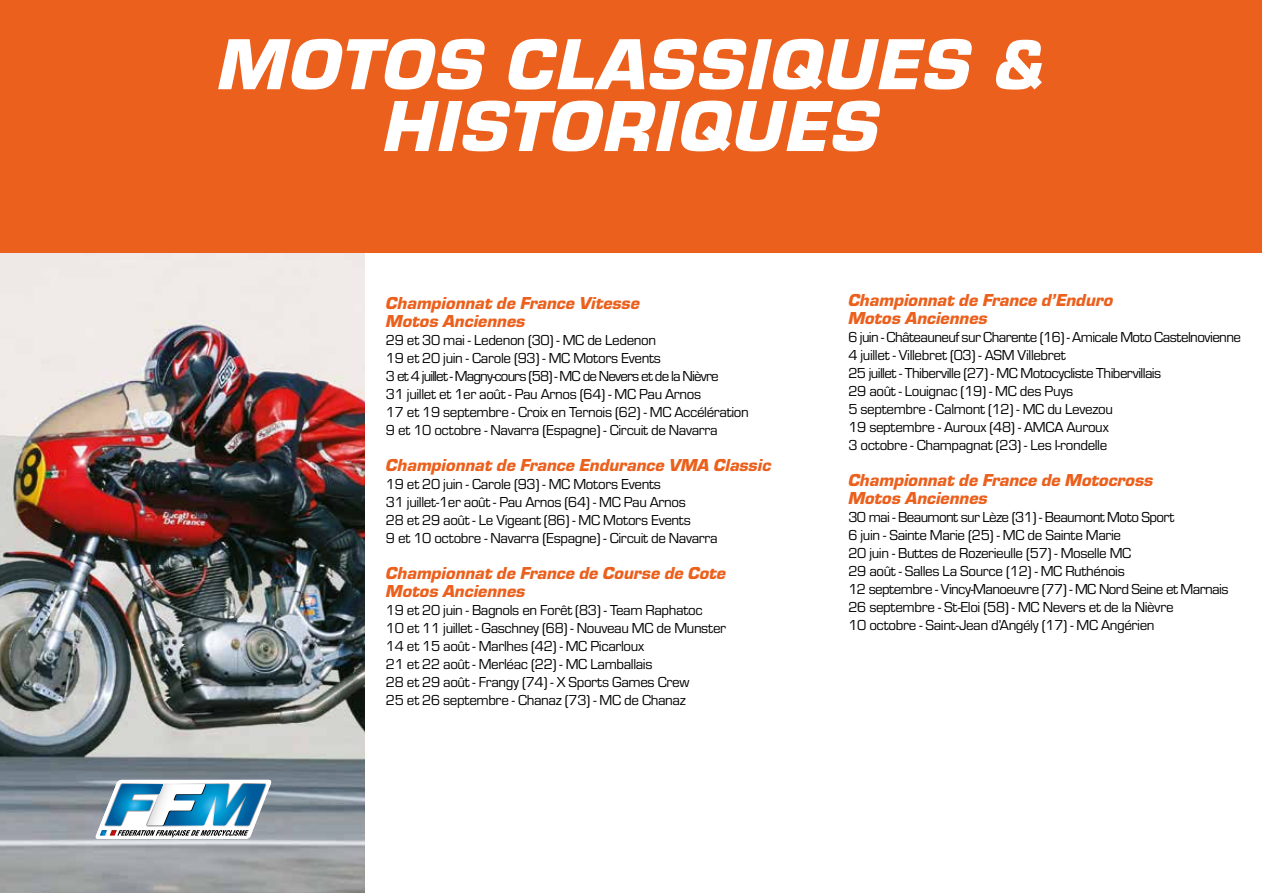
<style>
.page{position:relative;width:1263px;height:893px;background:#fff}
.page>*{position:absolute;margin:0;border:0;box-sizing:border-box;transform-origin:0 0}
.t1{font:italic 900 75px/61.8px "Eurostile";letter-spacing:.025em;color:#fff;text-align:center}
.t2{font:italic 900 18px/18px "Eurostile";color:#eb601d}
.t3{font:15px/18px "Eurostile";letter-spacing:-.025em;color:#000}
</style>
<div class="page">
<img style="left:0;top:252px;width:365px;height:641px">
<svg style="left:96px;top:780px;width:175px;height:59px"></svg>
<div style="left:1px;top:0;width:1261px;height:253px;background:#eb601d"></div>
<h1 class="t1" style="left:218px;top:28px;width:829px">MOTOS CLASSIQUES &amp;<br>HISTORIQUES</h1>
<p class="t2" style="left:386px;top:293px;width:255px">Championnat de France Vitesse<br>Motos Anciennes</p>
<p class="t3" style="left:386px;top:330px;width:364px">29 et 30 mai - Ledenon (30) - MC de Ledenon<br>19 et 20 juin - Carole (93) - MC Motors Events<br>3 et 4 juillet - Magny-cours (58) - MC de Nevers et de la Nièvre<br>31 juillet et 1er août - Pau Arnos (64) - MC Pau Arnos<br>17 et 19 septembre - Croix en Ternois (62) - MC Accélération 9 et 10 octobre - Navarra (Espagne) - Circuit de Navarra</p>
<p class="t2" style="left:386px;top:455px;width:387px">Championnat de France Endurance VMA Classic</p>
<p class="t3" style="left:386px;top:474px;width:333px">19 et 20 juin - Carole (93) - MC Motors Events<br>31 juillet-1er août - Pau Arnos (64) - MC Pau Arnos<br>28 et 29 août - Le Vigeant (86) - MC Motors Events<br>9 et 10 octobre - Navarra (Espagne) - Circuit de Navarra</p>
<p class="t2" style="left:386px;top:563px;width:341px">Championnat de France de Course de Cote<br>Motos Anciennes</p>
<p class="t3" style="left:386px;top:600px;width:342px">19 et 20 juin - Bagnols en Forêt (83) - Team Raphatoc<br>10 et 11 juillet - Gaschney (68) - Nouveau MC de Munster 14 et 15 août - Marlhes (42) - MC Picarloux<br>21 et 22 août - Merléac (22) - MC Lamballais<br>28 et 29 août - Frangy (74) - X Sports Games Crew<br>25 et 26 septembre - Chanaz (73) - MC de Chanaz</p>
<p class="t2" style="left:848px;top:290px;width:266px">Championnat de France d’Enduro<br>Motos Anciennes</p>
<p class="t3" style="left:848px;top:328px;width:394px">6 juin - Châteauneuf sur Charente (16) - Amicale Moto Castelnovienne 4 juillet - Villebret (03) - ASM Villebret<br>25 juillet - Thiberville (27) - MC Motocycliste Thibervillais<br>29 août - Louignac (19) - MC des Puys<br>5 septembre - Calmont (12) - MC du Levezou<br>19 septembre - Auroux (48) - AMCA Auroux<br>3 octobre - Champagnat (23) - Les I-rondelle</p>
<p class="t2" style="left:848px;top:470px;width:306px">Championnat de France de Motocross<br>Motos Anciennes</p>
<p class="t3" style="left:848px;top:508px;width:382px">30 mai - Beaumont sur Lèze (31) - Beaumont Moto Sport<br>6 juin - Sainte Marie (25) - MC de Sainte Marie<br>20 juin - Buttes de Rozerieulle (57) - Moselle MC<br>29 août - Salles La Source (12) - MC Ruthénois<br>12 septembre - Vincy-Manoeuvre (77) - MC Nord Seine et Marnais 26 septembre - St-Eloi (58) - MC Nevers et de la Nièvre<br>10 octobre - Saint-Jean d’Angély (17) - MC Angérien</p>
</div>
